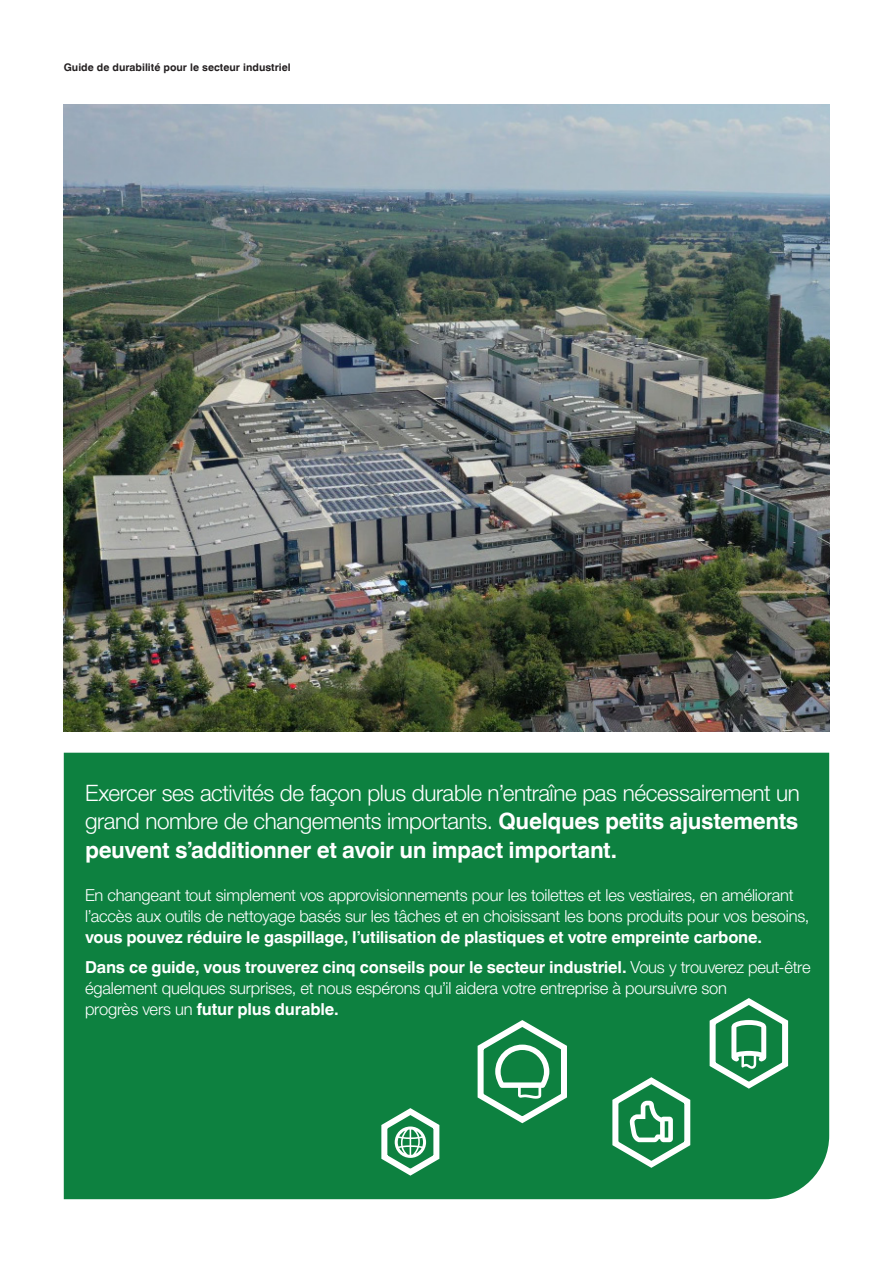
<style>
.page{position:relative;width:893px;height:1263px;background:#fff}
.page>*{position:absolute;margin:0;border:0;box-sizing:border-box;transform-origin:0 0}
.Text{font:22.5px/28.5px "Helvetica Neue World 45 Lt";letter-spacing:-.015em;color:#fff;text-align:justify}
.Text-2{font:16.5px/21px "Helvetica Neue World 45 Lt";letter-spacing:-.01em;color:#fff}
.Page_header{font:700 10.5px "Helvetica World";color:#231f20}
.s1{font-family:"Helvetica World";font-weight:700}
</style>
<div class="page">
<div style="left:64px;top:753px;width:765px;height:446px;background:#0d8140"></div>
<svg style="left:707px;top:994px;width:86px;height:98px"></svg>
<svg style="left:475px;top:1016px;width:97px;height:111px"></svg>
<svg style="left:609px;top:1074px;width:86px;height:97px"></svg>
<svg style="left:378px;top:1105px;width:67px;height:74px"></svg>
<img style="left:64px;top:104px;width:765px;height:627px">
<p class="Page_header" style="left:64px;top:62px;width:229px">Guide de durabilité pour le secteur industriel</p>
<p class="Text" style="left:85px;top:779px;width:716px">Exercer ses activités de façon plus durable n’entraîne pas nécessairement un grand nombre de changements importants. <span class="s1">Quelques petits ajustements peuvent s’additionner et avoir un impact important.</span></p>
<p class="Text-2" style="left:85px;top:885px;width:726px">En changeant tout simplement vos approvisionnements pour les toilettes et les vestiaires, en améliorant l’accès aux outils de nettoyage basés sur les tâches et en choisissant les bons produits pour vos besoins, <span class="s1">vous pouvez réduire le gaspillage, l’utilisation de plastiques et votre empreinte carbone.</span></p>
<p class="Text-2" style="left:85px;top:956px;width:727px"><span class="s1">Dans ce guide, vous trouverez cinq conseils pour le secteur industriel.</span> Vous y trouverez peut-être également quelques surprises, et nous espérons qu’il aidera votre entreprise à poursuivre son<br>progrès vers un <span class="s1">futur plus durable.</span></p>
</div>
